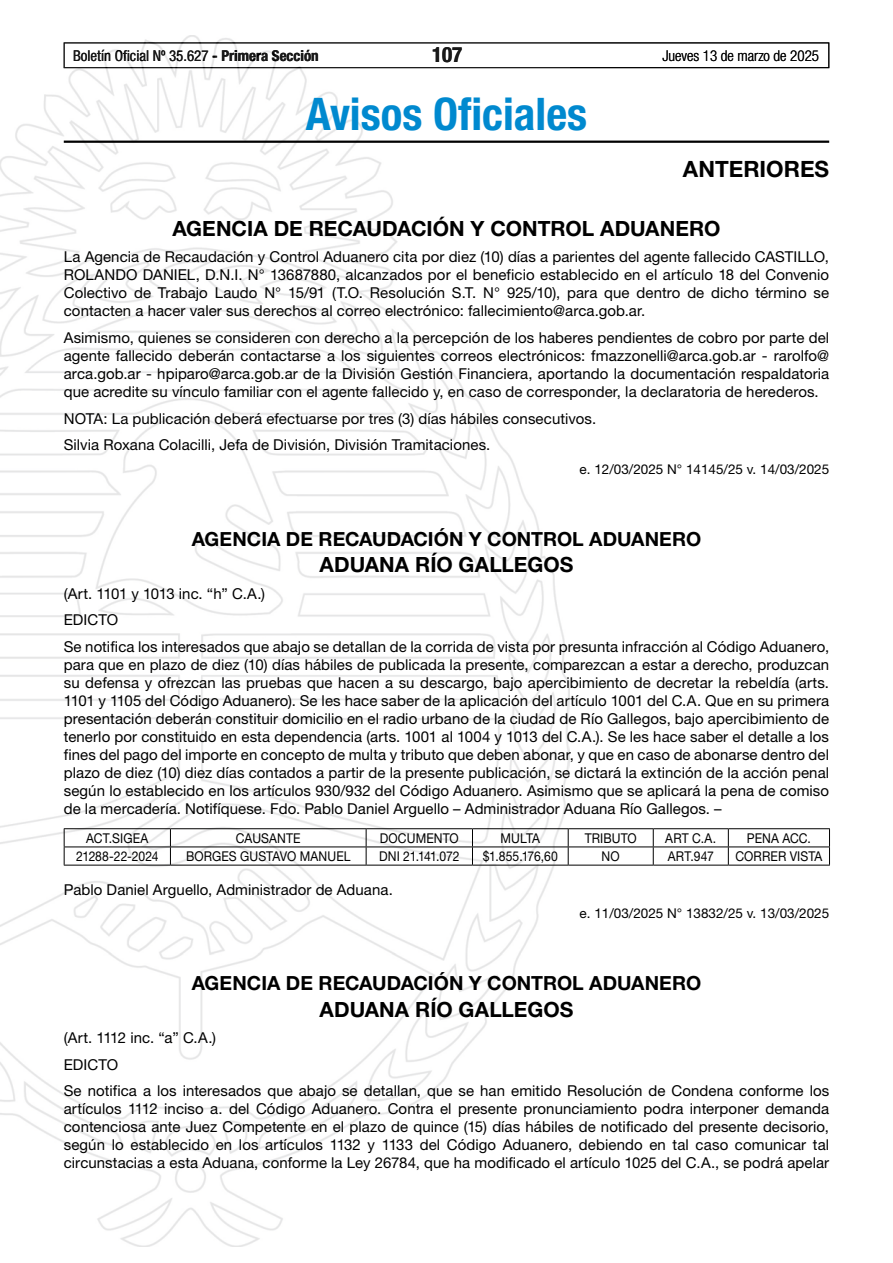
<style>
.page{position:relative;width:893px;height:1263px;background:#fff}
.page>*{position:absolute;margin:0;border:0;box-sizing:border-box;transform-origin:0 0}
.t1{font:700 condensed 45px "Helvetica Neue LT Std";color:#0089cf}
.t2{font:700 22.5px "Helvetica Neue LT Std";color:#000}
.t3{font:700 21px "Helvetica Neue LT Std";color:#000}
.t4{font:700 condensed 21px "Helvetica Neue LT Std";color:#000}
.t5{font:700 19.5px "Helvetica Neue LT Std";color:#000}
.t6{font:15px/18px "Helvetica Neue LT Std";letter-spacing:.005em;color:#000;text-align:justify}
.t7{font:condensed 15px "Helvetica Neue LT Std";color:#000}
.t8{font:300 condensed 15px "Helvetica Neue LT Std";color:#000}
.t9{font:13.5px "Helvetica Neue LT Std";color:#000;scale:.9 1}
.t10{font:13.5px "Helvetica Neue LT Std";color:#000}
.s1{font-weight:700}
</style>
<div class="page">
<div style="left:64px;top:43px;width:765px;height:25px;border:1px solid #000"></div>
<img style="left:0;top:35px;width:569px;height:1211px">
<hr style="left:64px;top:141px;width:765px;height:2px;background:#000">
<hr style="left:64px;top:828px;width:106px;height:1px;background:#000">
<hr style="left:170px;top:828px;width:196px;height:1px;background:#000">
<hr style="left:366px;top:828px;width:106px;height:1px;background:#000">
<hr style="left:472px;top:828px;width:96px;height:1px;background:#000">
<hr style="left:568px;top:828px;width:85px;height:1px;background:#000">
<hr style="left:653px;top:828px;width:75px;height:1px;background:#000">
<hr style="left:728px;top:828px;width:102px;height:1px;background:#000">
<hr style="left:64px;top:846px;width:106px;height:1px;background:#000">
<hr style="left:170px;top:846px;width:196px;height:1px;background:#000">
<hr style="left:366px;top:846px;width:106px;height:1px;background:#000">
<hr style="left:472px;top:846px;width:96px;height:1px;background:#000">
<hr style="left:568px;top:846px;width:85px;height:1px;background:#000">
<hr style="left:653px;top:846px;width:75px;height:1px;background:#000">
<hr style="left:728px;top:846px;width:102px;height:1px;background:#000">
<hr style="left:64px;top:865px;width:106px;height:1px;background:#000">
<hr style="left:170px;top:865px;width:196px;height:1px;background:#000">
<hr style="left:366px;top:865px;width:106px;height:1px;background:#000">
<hr style="left:472px;top:865px;width:96px;height:1px;background:#000">
<hr style="left:568px;top:865px;width:85px;height:1px;background:#000">
<hr style="left:653px;top:865px;width:75px;height:1px;background:#000">
<hr style="left:728px;top:865px;width:102px;height:1px;background:#000">
<svg style="left:64px;top:829px;width:1px;height:36px"></svg>
<svg style="left:170px;top:829px;width:1px;height:36px"></svg>
<svg style="left:366px;top:829px;width:1px;height:36px"></svg>
<svg style="left:472px;top:829px;width:1px;height:36px"></svg>
<svg style="left:568px;top:829px;width:1px;height:36px"></svg>
<svg style="left:653px;top:829px;width:1px;height:36px"></svg>
<svg style="left:728px;top:829px;width:1px;height:36px"></svg>
<svg style="left:829px;top:829px;width:1px;height:36px"></svg>
<p class="t7" style="left:73px;top:47px;width:247px">Boletín Oficial Nº 35.627 <span class="s1">- Primera Sección</span></p>
<h3 class="t4" style="left:432px;top:42px;width:32px">107</h3>
<p class="t8" style="left:662px;top:47px;width:158px">Jueves 13 de marzo de 2025</p>
<h1 class="t1" style="left:306px;top:87px;width:283px">Avisos Oficiales</h1>
<h2 class="t2" style="left:683px;top:155px;width:148px">ANTERIORES</h2>
<h3 class="t3" style="left:172px;top:215px;width:550px">AGENCIA DE RECAUDACIÓN Y CONTROL ADUANERO</h3>
<p class="t6" style="left:64px;top:248px;width:767px">La Agencia de Recaudación y Control Aduanero cita por diez (10) días a parientes del agente fallecido CASTILLO, ROLANDO DANIEL, D.N.I. N° 13687880, alcanzados por el beneficio establecido en el artículo 18 del Convenio Colectivo de Trabajo Laudo N° 15/91 (T.O. Resolución S.T. N° 925/10), para que dentro de dicho término se contacten a hacer valer sus derechos al correo electrónico: fallecimiento@arca.gob.ar.</p>
<p class="t6" style="left:64px;top:328px;width:767px">Asimismo, quienes se consideren con derecho a la percepción de los haberes pendientes de cobro por parte del agente fallecido deberán contactarse a los siguientes correos electrónicos: fmazzonelli@arca.gob.ar - rarolfo@ arca.gob.ar - hpiparo@arca.gob.ar de la División Gestión Financiera, aportando la documentación respaldatoria que acredite su vínculo familiar con el agente fallecido y, en caso de corresponder, la declaratoria de herederos.</p>
<p class="t6" style="left:64px;top:405px;width:534px;line-height:26.5px">NOTA: La publicación deberá efectuarse por tres (3) días hábiles consecutivos.<br>Silvia Roxana Colacilli, Jefa de División, División Tramitaciones.</p>
<p class="t10" style="left:580px;top:461px;width:251px">e. 12/03/2025 N° 14145/25 v. 14/03/2025</p>
<h3 class="t5" style="left:192px;top:526px;width:511px">AGENCIA DE RECAUDACIÓN Y CONTROL ADUANERO</h3>
<h3 class="t3" style="left:320px;top:552px;width:255px">ADUANA RÍO GALLEGOS</h3>
<p class="t6" style="left:64px;top:580px;width:767px;line-height:26.5px;text-align:left">(Art. 1101 y 1013 inc. “h” C.A.)<br>EDICTO<br>Se notifica los interesados que abajo se detallan de la corrida de vista por presunta infracción al Código Aduanero,</p>
<p class="t6" style="left:64px;top:655px;width:767px">para que en plazo de diez (10) días hábiles de publicada la presente, comparezcan a estar a derecho, produzcan su defensa y ofrezcan las pruebas que hacen a su descargo, bajo apercibimiento de decretar la rebeldía (arts.<br>1101 y 1105 del Código Aduanero). Se les hace saber de la aplicación del artículo 1001 del C.A. Que en su primera presentación deberán constituir domicilio en el radio urbano de la ciudad de Río Gallegos, bajo apercibimiento de tenerlo por constituido en esta dependencia (arts. 1001 al 1004 y 1013 del C.A.). Se les hace saber el detalle a los fines del pago del importe en concepto de multa y tributo que deben abonar, y que en caso de abonarse dentro del plazo de diez (10) diez días contados a partir de la presente publicación, se dictará la extinción de la acción penal según lo establecido en los artículos 930/932 del Código Aduanero. Asimismo que se aplicará la pena de comiso de la mercadería. Notifíquese. Fdo. Pablo Daniel Arguello – Administrador Aduana Río Gallegos. –</p>
<p class="t9" style="left:86px;top:830px;width:71px">ACT.SIGEA</p>
<p class="t9" style="left:236px;top:830px;width:73px">CAUSANTE</p>
<p class="t9" style="left:380px;top:830px;width:89px">DOCUMENTO</p>
<p class="t9" style="left:501px;top:830px;width:45px">MULTA</p>
<p class="t9" style="left:585px;top:830px;width:59px">TRIBUTO</p>
<p class="t9" style="left:665px;top:830px;width:58px">ART C.A.</p>
<p class="t9" style="left:747px;top:830px;width:73px">PENA ACC.</p>
<p class="t9" style="left:76px;top:848px;width:93px">21288-22-2024</p>
<p class="t9" style="left:186px;top:848px;width:184px">BORGES GUSTAVO MANUEL</p>
<p class="t9" style="left:379px;top:848px;width:91px">DNI 21.141.072</p>
<p class="t9" style="left:483px;top:848px;width:85px">$1.855.176,60</p>
<p class="t9" style="left:602px;top:848px;width:22px">NO</p>
<p class="t9" style="left:668px;top:848px;width:53px">ART.947</p>
<p class="t9" style="left:735px;top:848px;width:98px">CORRER VISTA</p>
<p class="t6" style="left:64px;top:880px;width:331px">Pablo Daniel Arguello, Administrador de Aduana.</p>
<p class="t10" style="left:580px;top:905px;width:251px">e. 11/03/2025 N° 13832/25 v. 13/03/2025</p>
<h3 class="t5" style="left:192px;top:971px;width:511px">AGENCIA DE RECAUDACIÓN Y CONTROL ADUANERO</h3>
<h3 class="t3" style="left:320px;top:996px;width:255px">ADUANA RÍO GALLEGOS</h3>
<p class="t6" style="left:64px;top:1024px;width:767px;line-height:26.5px;text-align:left">(Art. 1112 inc. “a” C.A.)<br>EDICTO<br>Se notifica a los interesados que abajo se detallan, que se han emitido Resolución de Condena conforme los</p>
<p class="t6" style="left:64px;top:1100px;width:767px">artículos 1112 inciso a. del Código Aduanero. Contra el presente pronunciamiento podra interponer demanda contenciosa ante Juez Competente en el plazo de quince (15) días hábiles de notificado del presente decisorio, según lo establecido en los artículos 1132 y 1133 del Código Aduanero, debiendo en tal caso comunicar tal circunstacias a esta Aduana, conforme la Ley 26784, que ha modificado el artículo 1025 del C.A., se podrá apelar</p>
</div>
